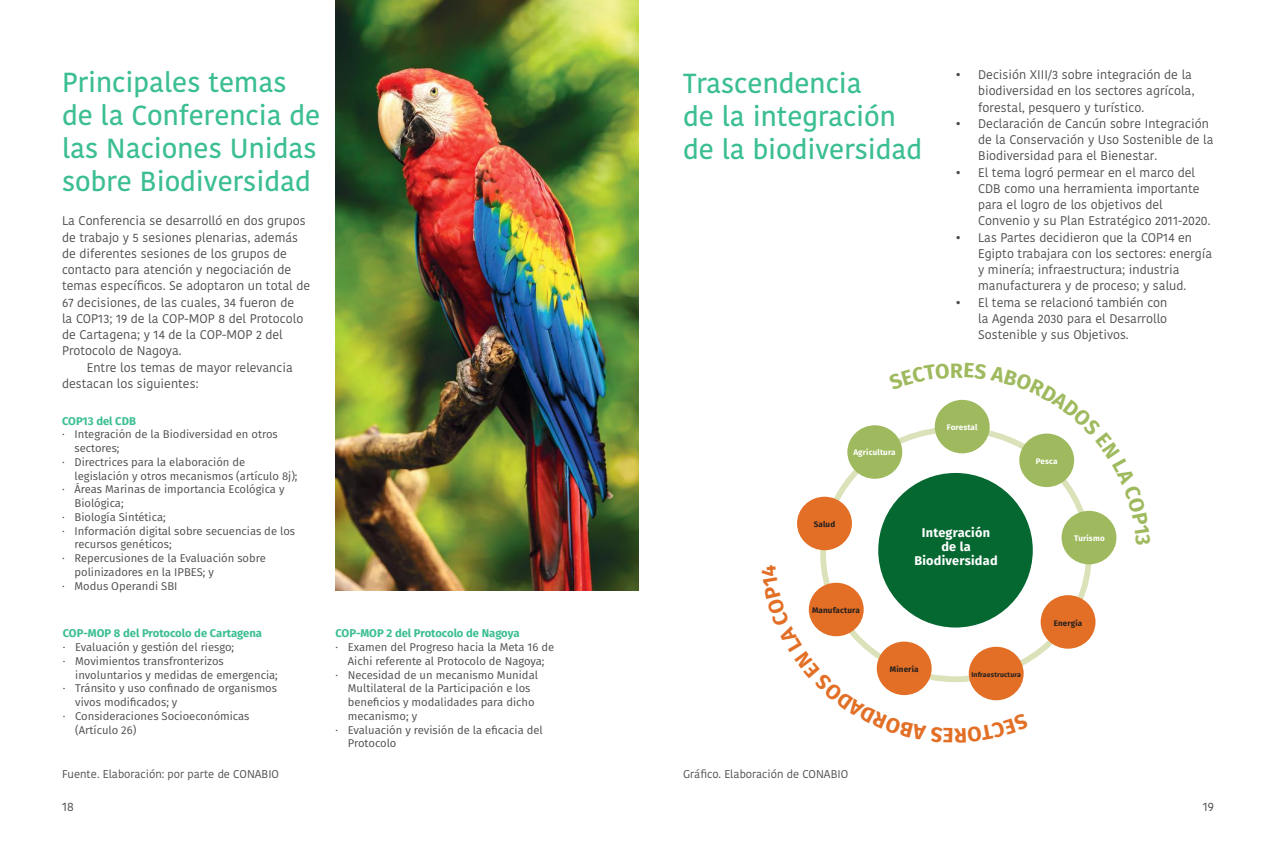
<style>
.page{position:relative;width:1276px;height:851px;background:#fff}
.page>*{position:absolute;margin:0;border:0;box-sizing:border-box;transform-origin:0 0}
.t1{font:500 27.5px/33px "Kohinoor Bangla";color:#3cbe93}
.t2{font:700 20.75px "Fira Sans";color:#9fba5e}
.t3{font:700 12.62px/13.9px "Fira Sans";letter-spacing:.02em;color:#fff;text-align:center}
.t4{font:12.5px/16.2px "Kohinoor Bangla";color:#4e4b4c}
.t5{font:11.25px "Fira Sans";color:#4e4b4c}
.t6{font:700 11.25px "Fira Sans";color:#3cbe93}
.t7{font:11.25px "Kohinoor Bangla";color:#4e4b4c}
.t8{font:700 8.12px "Fira Sans";letter-spacing:.02em;color:#fff}
.t9{font:700 8.12px "Fira Sans";letter-spacing:.02em;color:#241f1f}
.t10{font:700 6.88px "Fira Sans";letter-spacing:.02em;color:#241f1f}
</style>
<div class="page">
<img style="left:335px;top:0;width:303px;height:590px">
<div style="left:878px;top:473px;width:154px;height:154px;background:#066831;border-radius:50%"></div>
<div style="left:934px;top:400px;width:55px;height:53px;background:#9fba5e;border-radius:50%"></div>
<div style="left:847px;top:425px;width:55px;height:53px;background:#9fba5e;border-radius:50%"></div>
<div style="left:1061px;top:510px;width:55px;height:54px;background:#9fba5e;border-radius:50%"></div>
<div style="left:1040px;top:595px;width:55px;height:53px;background:#e26f25;border-radius:50%"></div>
<div style="left:797px;top:496px;width:55px;height:54px;background:#e26f25;border-radius:50%"></div>
<svg style="left:964px;top:399px;width:153px;height:146px"></svg>
<svg style="left:808px;top:564px;width:221px;height:137px"></svg>
<h1 class="t1" style="left:62px;top:65px;width:260px">Principales temas de la Conferencia de las Naciones Unidas sobre Biodiversidad</h1>
<p class="t4" style="left:62px;top:212px;width:250px">La Conferencia se desarrolló en dos grupos de trabajo y 5 sesiones plenarias, además de diferentes sesiones de los grupos de contacto para atención y negociación de temas específicos. Se adoptaron un total de 67 decisiones, de las cuales, 34 fueron de<br>la COP13; 19 de la COP-MOP 8 del Protocolo de Cartagena; y 14 de la COP-MOP 2 del Protocolo de Nagoya.</p>
<p class="t4" style="left:62px;top:359px;width:232px;text-indent:25px">Entre los temas de mayor relevancia destacan los siguientes:</p>
<p class="t6" style="left:62px;top:411px;width:76px">COP13 del CDB</p>
<p class="t5" style="left:62px;top:426px;width:217px">· Integración de la Biodiversidad en otros</p>
<p class="t5" style="left:75px;top:439px;width:47px">sectores;</p>
<p class="t5" style="left:62px;top:453px;width:185px">· Directrices para la elaboración de</p>
<p class="t5" style="left:75px;top:467px;width:224px">legislación y otros mecanismos (artículo 8j);</p>
<p class="t5" style="left:62px;top:481px;width:224px">· Áreas Marinas de importancia Ecológica y</p>
<p class="t5" style="left:75px;top:494px;width:51px">Biológica;</p>
<p class="t5" style="left:62px;top:508px;width:105px">· Biología Sintética;</p>
<p class="t5" style="left:62px;top:522px;width:235px">· Información digital sobre secuencias de los</p>
<p class="t5" style="left:75px;top:536px;width:99px">recursos genéticos;</p>
<p class="t5" style="left:62px;top:549px;width:205px">· Repercusiones de la Evaluación sobre</p>
<p class="t5" style="left:75px;top:563px;width:141px">polinizadores en la IPBES; y</p>
<p class="t5" style="left:62px;top:577px;width:117px">· Modus Operandi SBI</p>
<p class="t6" style="left:63px;top:624px;width:201px">COP-MOP 8 del Protocolo de Cartagena</p>
<p class="t5" style="left:63px;top:638px;width:173px">· Evaluación y gestión del riesgo;</p>
<p class="t5" style="left:63px;top:652px;width:163px">· Movimientos transfronterizos</p>
<p class="t5" style="left:75px;top:666px;width:204px">involuntarios y medidas de emergencia;</p>
<p class="t5" style="left:63px;top:680px;width:216px">· Tránsito y uso confinado de organismos</p>
<p class="t5" style="left:75px;top:693px;width:104px">vivos modificados; y</p>
<p class="t5" style="left:63px;top:707px;width:188px">· Consideraciones Socioeconómicas</p>
<p class="t5" style="left:75px;top:721px;width:63px">(Artículo 26)</p>
<p class="t7" style="left:62px;top:765px;width:219px">Fuente. Elaboración: por parte de CONABIO</p>
<p class="t6" style="left:335px;top:624px;width:186px">COP-MOP 2 del Protocolo de Nagoya</p>
<p class="t5" style="left:335px;top:638px;width:220px">· Examen del Progreso hacia la Meta 16 de</p>
<p class="t5" style="left:348px;top:652px;width:198px">Aichi referente al Protocolo de Nagoya;</p>
<p class="t5" style="left:335px;top:666px;width:204px">· Necesidad de un mecanismo Munidal</p>
<p class="t5" style="left:348px;top:680px;width:184px">Multilateral de la Participación e los</p>
<p class="t5" style="left:348px;top:693px;width:188px">beneficios y modalidades para dicho</p>
<p class="t5" style="left:348px;top:707px;width:71px">mecanismo; y</p>
<p class="t5" style="left:335px;top:721px;width:209px">· Evaluación y revisión de la eficacia del</p>
<p class="t5" style="left:348px;top:735px;width:50px">Protocolo</p>
<h1 class="t1" style="left:683px;top:66px;width:241px">Trascendencia<br>de la integración de la biodiversidad</h1>
<p class="t8" style="left:853px;top:445px;width:44px">Agricultura</p>
<p class="t4" style="left:978px;top:66px;width:218px;text-indent:-22px">• Decisión XIII/3 sobre integración de la biodiversidad en los sectores agrícola, forestal, pesquero y turístico.</p>
<p class="t4" style="left:978px;top:115px;width:237px;text-indent:-22px">• Declaración de Cancún sobre Integración de la Conservación y Uso Sostenible de la<br>Biodiversidad para el Bienestar.</p>
<p class="t4" style="left:978px;top:164px;width:234px;text-indent:-22px">• El tema logró permear en el marco del CDB como una herramienta importante para el logro de los objetivos del Convenio y su Plan Estratégico 2011-2020.</p>
<p class="t4" style="left:978px;top:229px;width:236px;text-indent:-22px">• Las Partes decidieron que la COP14 en Egipto trabajara con los sectores: energía y minería; infraestructura; industria manufacturera y de proceso; y salud.</p>
<p class="t4" style="left:978px;top:294px;width:191px;text-align:justify;text-indent:-22px">• El tema se relacionó también con la Agenda 2030 para el Desarrollo Sostenible y sus Objetivos.</p>
<h2 class="t2" style="left:950px;top:353px;width:14px">R</h2>
<p class="t8" style="left:947px;top:420px;width:32px">Forestal</p>
<p class="t8" style="left:1035px;top:454px;width:23px">Pesca</p>
<p class="t9" style="left:814px;top:517px;width:23px">Salud</p>
<p class="t9" style="left:812px;top:603px;width:49px">Manufactura</p>
<p class="t3" style="left:914px;top:524px;width:85px">Integración de la<br>Biodiversidad</p>
<p class="t9" style="left:890px;top:662px;width:30px">Minería</p>
<p class="t10" style="left:971px;top:668px;width:51px">Infraestructura</p>
<p class="t8" style="left:1074px;top:531px;width:32px">Turismo</p>
<p class="t9" style="left:1053px;top:616px;width:30px">Energía</p>
<p class="t7" style="left:683px;top:765px;width:167px">Gráfico. Elaboración de CONABIO</p>
<p class="t4" style="left:62px;top:798px;width:13px">18</p>
<p class="t4" style="left:1202px;top:798px;width:13px">19</p>
</div>
